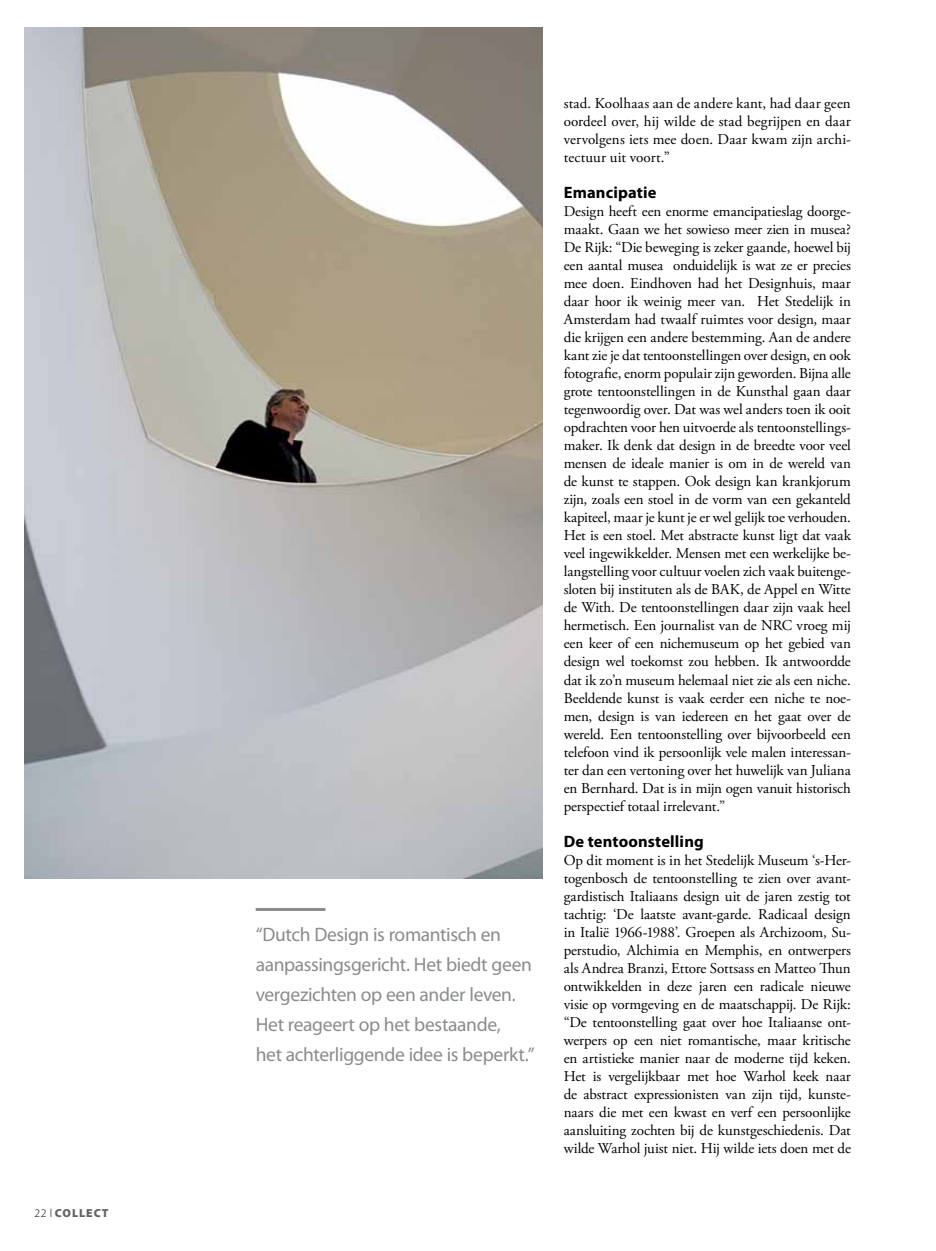
<style>
.page{position:relative;width:936px;height:1251px;background:#fff}
.page>*{position:absolute;margin:0;border:0;box-sizing:border-box;transform-origin:0 0}
.t1{font:19.5px/30px "Myriad Pro";letter-spacing:-.015em;color:#8a8c8e}
.t2{font:700 16.5px "Myriad Pro";letter-spacing:.01em;color:#000}
.t3{font:15px/18px "Adobe Garamond Pro";letter-spacing:-.005em;color:#000;text-align:justify}
.t4{font:900 11.7px "Myriad Pro";letter-spacing:.08em;color:#636466}
.s1{font-weight:300;color:#000}
</style>
<div class="page">
<img style="left:25px;top:27px;width:517px;height:851px">
<hr style="left:256px;top:907px;width:69px;height:3px;background:#8a8c8e">
<p class="t4" style="left:34px;top:1205px;width:75px"><span class="s1">22 l</span> COLLECT</p>
<h1 class="t1" style="left:256px;top:919px;width:280px">“Dutch Design is romantisch en aanpassingsgericht. Het biedt geen vergezichten op een ander leven.<br>Het reageert op het bestaande,<br>het achterliggende idee is beperkt.”</h1>
<p class="t3" style="left:563px;top:95px;width:289px">stad. Koolhaas aan de andere kant, had daar geen oordeel over, hij wilde de stad begrijpen en daar vervolgens iets mee doen. Daar kwam zijn archi&shy;tectuur uit voort.”</p>
<p class="t2" style="left:563px;top:183px;width:94px">Emancipatie</p>
<p class="t3" style="left:563px;top:203px;width:289px">Design heeft een enorme emancipatieslag doorge&shy;maakt. Gaan we het sowieso meer zien in musea?<br>De Rijk: “Die beweging is zeker gaande, hoewel bij een aantal musea onduidelijk is wat ze er precies mee doen. Eindhoven had het Designhuis, maar daar hoor ik weinig meer van. Het Stedelijk in Amsterdam had twaalf ruimtes voor design, maar die krijgen een andere bestemming. Aan de andere kant zie je dat tentoonstellingen over design, en ook fotografie, enorm populair zijn geworden. Bijna alle grote tentoonstellingen in de Kunsthal gaan daar tegenwoordig over. Dat was wel anders toen ik ooit opdrachten voor hen uitvoerde als tentoonstellings&shy;maker. Ik denk dat design in de breedte voor veel mensen de ideale manier is om in de wereld van de kunst te stappen. Ook design kan krankjorum zijn, zoals een stoel in de vorm van een gekanteld kapiteel, maar je kunt je er wel gelijk toe verhouden.<br>Het is een stoel. Met abstracte kunst ligt dat vaak veel ingewikkelder. Mensen met een werkelijke be&shy;langstelling voor cultuur voelen zich vaak buitenge&shy;sloten bij instituten als de BAK, de Appel en Witte de With. De tentoonstellingen daar zijn vaak heel hermetisch. Een journalist van de NRC vroeg mij een keer of een nichemuseum op het gebied van design wel toekomst zou hebben. Ik antwoordde dat ik zo’n museum helemaal niet zie als een niche.<br>Beeldende kunst is vaak eerder een niche te noe&shy;men, design is van iedereen en het gaat over de wereld. Een tentoonstelling over bijvoorbeeld een telefoon vind ik persoonlijk vele malen interessan&shy;ter dan een vertoning over het huwelijk van Juliana en Bernhard. Dat is in mijn ogen vanuit historisch perspectief totaal irrelevant.”</p>
<p class="t2" style="left:563px;top:831px;width:142px">De tentoonstelling</p>
<p class="t3" style="left:563px;top:851px;width:289px">Op dit moment is in het Stedelijk Museum ‘s-Her&shy;togenbosch de tentoonstelling te zien over avant&shy;gardistisch Italiaans design uit de jaren zestig tot tachtig: ‘De laatste avant-garde. Radicaal design in Italië 1966-1988’. Groepen als Archizoom, Su&shy;perstudio, Alchimia en Memphis, en ontwerpers als Andrea Branzi, Ettore Sottsass en Matteo Thun ontwikkelden in deze jaren een radicale nieuwe visie op vormgeving en de maatschappij. De Rijk: “De tentoonstelling gaat over hoe Italiaanse ont&shy;werpers op een niet romantische, maar kritische en artistieke manier naar de moderne tijd keken.<br>Het is vergelijkbaar met hoe Warhol keek naar de abstract expressionisten van zijn tijd, kunste&shy;naars die met een kwast en verf een persoonlijke aansluiting zochten bij de kunstgeschiedenis. Dat wilde Warhol juist niet. Hij wilde iets doen met de</p>
</div>
